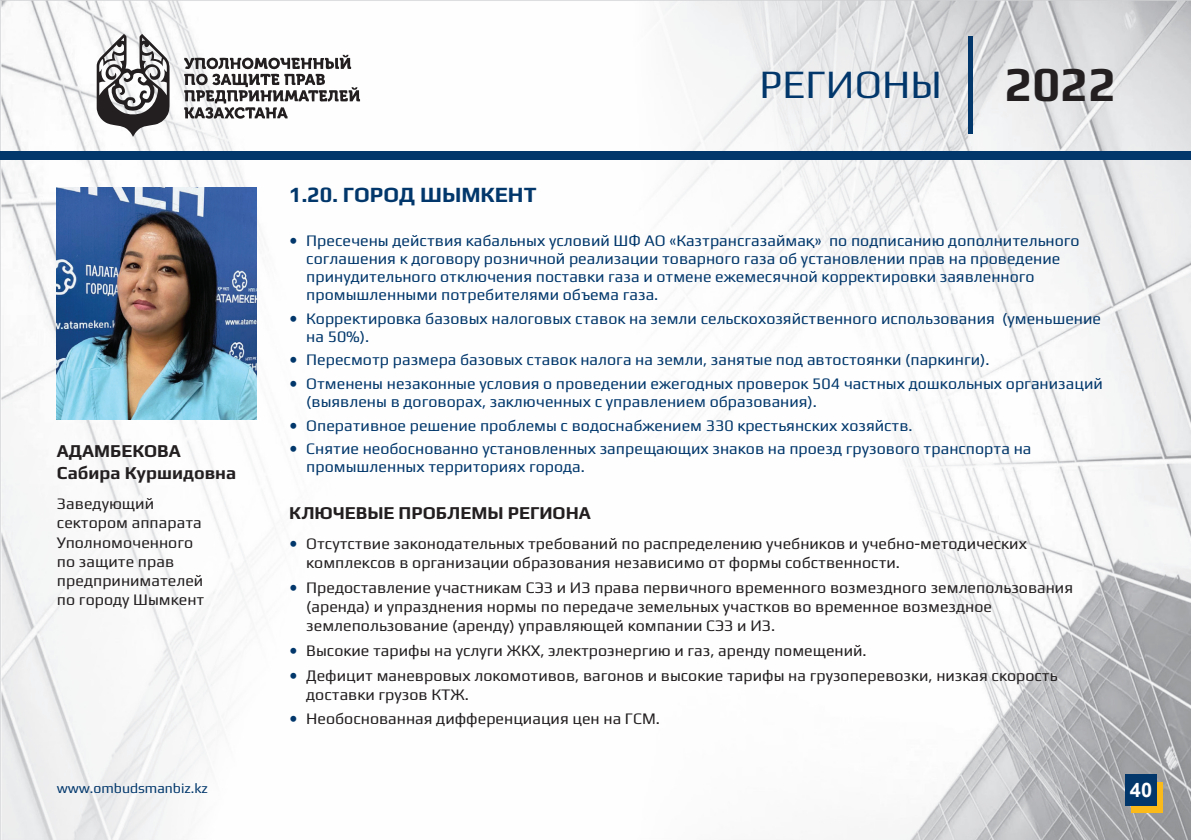
<style>
.page{position:relative;width:1191px;height:840px;background:#fff}
.page>*{position:absolute;margin:0;border:0;box-sizing:border-box;transform-origin:0 0}
.t1{font:700 48px "Play";color:#231f20}
.t2{font:40px "Play";color:#01376b}
.t3{font:700 21.6px "Play";color:#01376b}
.t4{font:700 20px "Arial";color:#fff}
.t5{font:700 18px/21.6px "Play";color:#231f20}
.t6{font:16px/18px "Play";color:#01376b}
.t7{font:16px/19.2px "Play";color:#231f20}
.t8{font:14px "Play";color:#01376b}
.s1{font-size:18px}
.s2{font-size:18px;color:#01376b}
</style>
<div class="page">
<img style="left:0;top:0;width:1191px;height:839px">
<div style="left:0;top:151px;width:1191px;height:9px;background:#01376b"></div>
<hr style="left:968px;top:37px;width:4px;height:97px;background:#01376b">
<svg style="left:1131px;top:781px;width:31px;height:31px"></svg>
<div style="left:1125px;top:774px;width:31px;height:31px;background:#01376b"></div>
<svg style="left:97px;top:34px;width:72px;height:103px"></svg>
<svg style="left:184px;top:55px;width:176px;height:66px"></svg>
<img style="left:57px;top:187px;width:199px;height:232px">
<p class="t5" style="left:57px;top:438px;width:181px">АДАМБЕКОВА<br>Сабира Куршидовна</p>
<p class="t7" style="left:57px;top:493px;width:149px">Заведующий сектором аппарата<br>Уполномоченного по защите прав предпринимателей по городу Шымкент</p>
<h2 class="t2" style="left:759px;top:57px;width:184px">РЕГИОНЫ</h2>
<h1 class="t1" style="left:1004px;top:50px;width:113px">2022</h1>
<h3 class="t3" style="left:289px;top:179px;width:249px">1.20. ГОРОД ШЫМКЕНТ</h3>
<p class="t6" style="left:306px;top:230px;width:775px;text-indent:-17px"><span class="s1">•</span> Пресечены действия кабальных условий ШФ АО «Казтрансгазаймақ» по подписанию дополнительного соглашения к договору розничной реализации товарного газа об установлении прав на проведение принудительного отключения поставки газа и отмене ежемесячной корректировки заявленного промышленными потребителями объема газа.</p>
<p class="t6" style="left:306px;top:308px;width:796px;text-indent:-17px"><span class="s1">•</span> Корректировка базовых налоговых ставок на земли сельскохозяйственного использования (уменьшение на 50%).</p>
<p class="t6" style="left:289px;top:349px;width:702px"><span class="s1">•</span> Пересмотр размера базовых ставок налога на земли, занятые под автостоянки (паркинги).</p>
<p class="t6" style="left:306px;top:373px;width:798px;text-indent:-17px"><span class="s1">•</span> Отменены незаконные условия о проведении ежегодных проверок 504 частных дошкольных организаций (выявлены в договорах, заключенных с управлением образования).</p>
<p class="t6" style="left:289px;top:415px;width:625px"><span class="s1">•</span> Оперативное решение проблемы с водоснабжением 330 крестьянских хозяйств.</p>
<p class="t6" style="left:306px;top:438px;width:726px;text-indent:-17px"><span class="s1">•</span> Снятие необоснованно установленных запрещающих знаков на проезд грузового транспорта на промышленных территориях города.</p>
<p class="t5" style="left:289px;top:500px;width:303px">КЛЮЧЕВЫЕ ПРОБЛЕМЫ РЕГИОНА</p>
<p class="t7" style="left:306px;top:533px;width:722px;text-indent:-17px"><span class="s2">•</span> Отсутствие законодательных требований по распределению учебников и учебно-методических комплексов в организации образования независимо от формы собственности.</p>
<p class="t7" style="left:306px;top:576px;width:768px;text-indent:-17px"><span class="s2">•</span> Предоставление участникам СЭЗ и ИЗ права первичного временного возмездного землепользования (аренда) и упразднения нормы по передаче земельных участков во временное возмездное землепользование (аренду) управляющей компании СЭЗ и ИЗ.</p>
<p class="t7" style="left:289px;top:639px;width:579px"><span class="s2">•</span> Высокие тарифы на услуги ЖКХ, электроэнергию и газ, аренду помещений.</p>
<p class="t7" style="left:306px;top:664px;width:753px;text-indent:-17px"><span class="s2">•</span> Дефицит маневровых локомотивов, вагонов и высокие тарифы на грузоперевозки, низкая скорость доставки грузов КТЖ.</p>
<p class="t7" style="left:289px;top:707px;width:372px"><span class="s2">•</span> Необоснованная дифференциация цен на ГСМ.</p>
<p class="t8" style="left:57px;top:778px;width:153px">www.ombudsmanbiz.kz</p>
<p class="t4" style="left:1129px;top:775px;width:24px">40</p>
</div>
